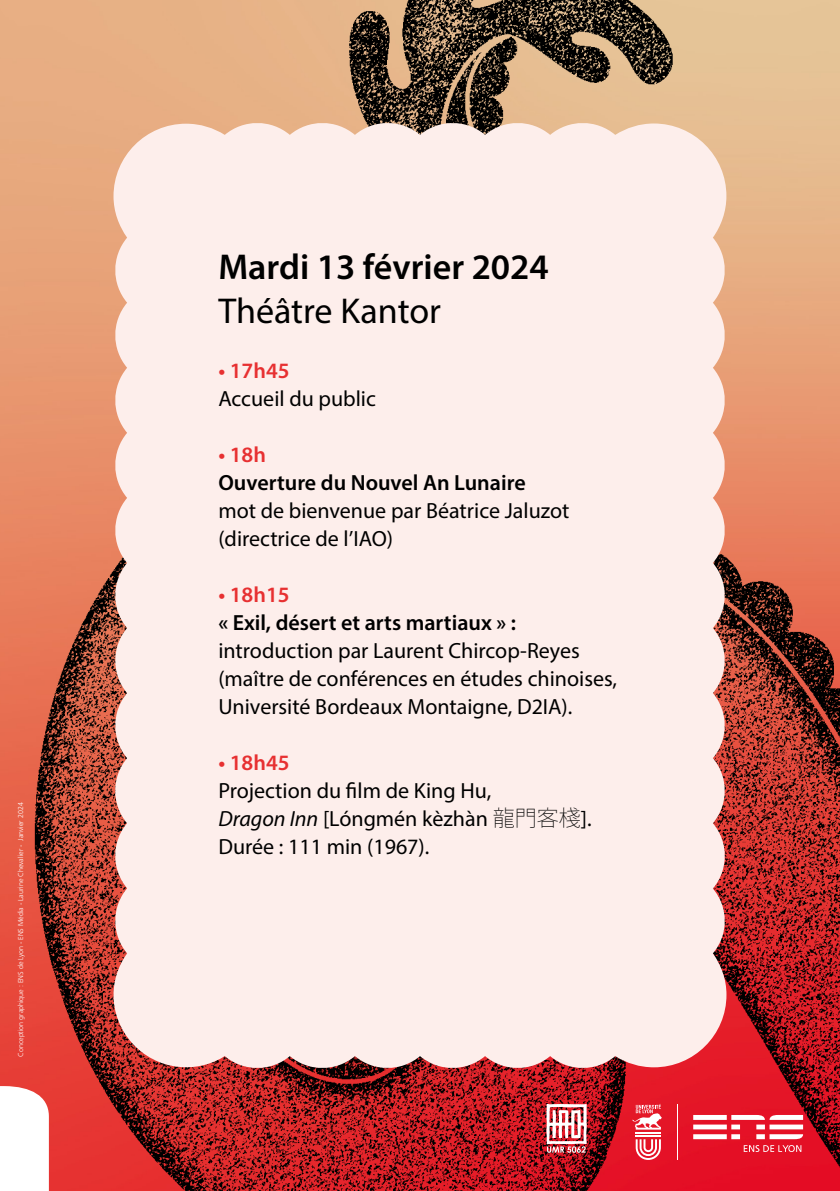
<style>
.page{position:relative;width:840px;height:1191px;background:#fff}
.page>*{position:absolute;margin:0;border:0;box-sizing:border-box;transform-origin:0 0}
.t1{font:600 36px "Myriad Pro";color:#000}
.t2{font:36px "Myriad Pro";color:#000}
.t3{font:22px/28px "Myriad Pro";color:#000}
.t4{font:600 22px "Myriad Pro";color:#000}
.t5{font:600 22px "Myriad Pro";color:#e73031}
.t6{font:300 7px "Frutiger LT Std";color:#fff}
.s1{font-style:italic}
.s2{font-family:"Koz Go Pr 6 N";font-weight:200}
</style>
<div class="page">
<img style="left:0;top:0;width:839px;height:972px">
<img style="left:0;top:972px;width:607px;height:219px">
<img style="left:607px;top:972px;width:232px;height:219px">
<div style="left:111px;top:119px;width:617px;height:953px;background:#fdeeeb"></div>
<svg style="left:635px;top:1139px;width:25px;height:21px"></svg>
<hr style="left:635px;top:1135px;width:25px;height:2px;background:#fff">
<hr style="left:635px;top:1131px;width:25px;height:2px;background:#fff">
<svg style="left:632px;top:1104px;width:29px;height:25px"></svg>
<hr style="left:677px;top:1104px;width:1px;height:56px;background:#fff">
<svg style="left:692px;top:1115px;width:110px;height:24px"></svg>
<svg style="left:743px;top:1145px;width:58px;height:7px"></svg>
<svg style="left:546px;top:1103px;width:40px;height:49px"></svg>
<svg style="left:0;top:1086px;width:49px;height:105px"></svg>
<p class="t6" style="left:17px;top:1056px;width:256px;rotate:-90deg">Conception graphique : ENS de Lyon - ENS Média - Laurine Chevalier - Janvier 2024</p>
<p class="t1" style="left:218px;top:244px;width:332px">Mardi 13 février 2024</p>
<p class="t2" style="left:218px;top:288px;width:224px">Théâtre Kantor</p>
<p class="t5" style="left:218px;top:356px;width:73px">• 17h45</p>
<p class="t3" style="left:218px;top:384px;width:159px">Accueil du public</p>
<p class="t5" style="left:218px;top:440px;width:49px">• 18h</p>
<p class="t4" style="left:218px;top:468px;width:309px">Ouverture du Nouvel An Lunaire</p>
<p class="t3" style="left:218px;top:496px;width:352px">mot de bienvenue par Béatrice Jaluzot</p>
<p class="t3" style="left:218px;top:524px;width:176px">(directrice de l’IAO)</p>
<p class="t5" style="left:218px;top:580px;width:73px">• 18h15</p>
<p class="t4" style="left:218px;top:608px;width:299px">« Exil, désert et arts martiaux » :</p>
<p class="t3" style="left:218px;top:636px;width:363px">introduction par Laurent Chircop-Reyes</p>
<p class="t3" style="left:218px;top:664px;width:400px">(maître de conférences en études chinoises,<br>Université Bordeaux Montaigne, D2IA).</p>
<p class="t5" style="left:218px;top:748px;width:73px">• 18h45</p>
<p class="t3" style="left:218px;top:776px;width:274px">Projection du film de King Hu,</p>
<p class="t3" style="left:218px;top:804px;width:374px"><span class="s1">Dragon Inn</span> [Lóngmén kèzhàn <span class="s2">龍門客棧</span>].</p>
<p class="t3" style="left:218px;top:832px;width:212px">Durée : 111 min (1967).</p>
</div>
